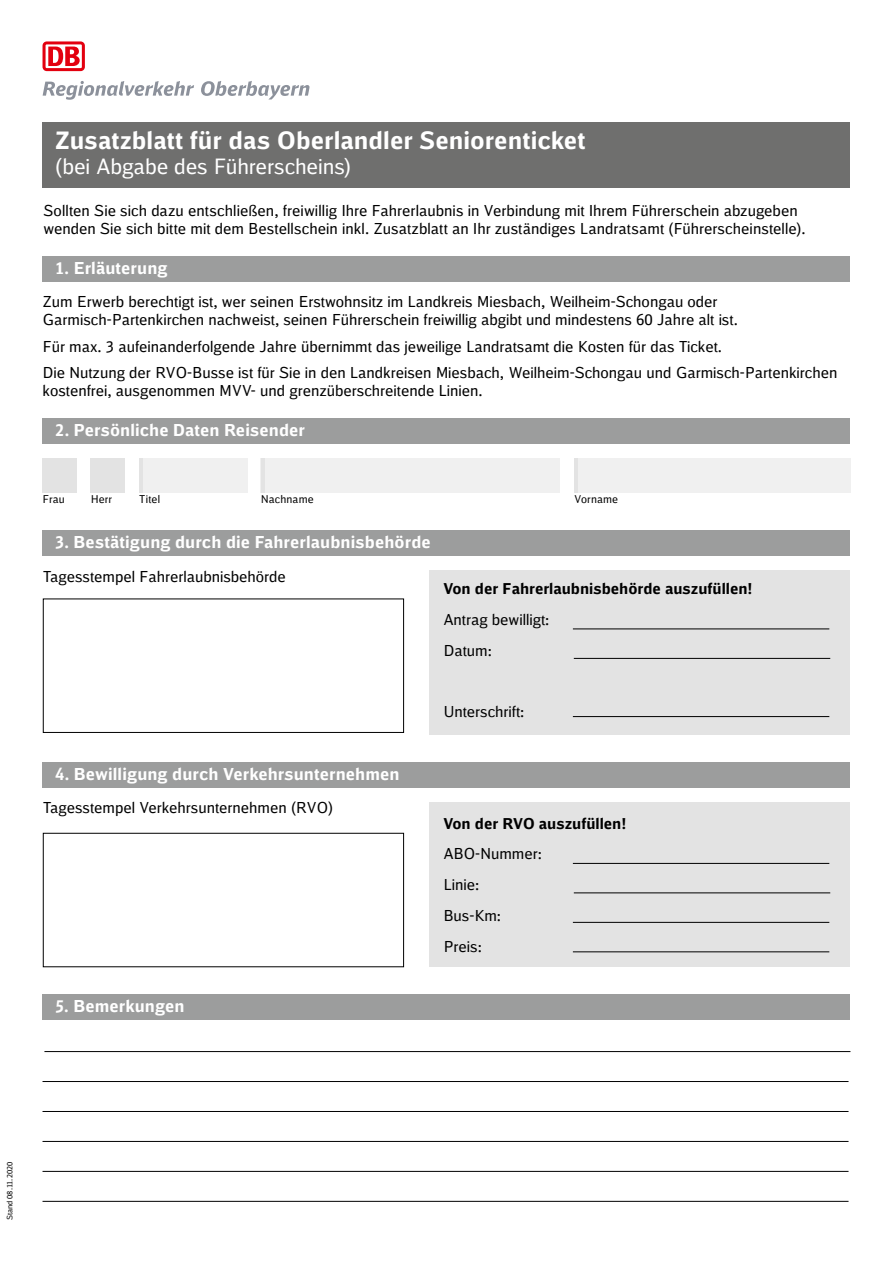
<style>
.page{position:relative;width:893px;height:1263px;background:#fff}
.page>*{position:absolute;margin:0;border:0;box-sizing:border-box;transform-origin:0 0}
.t1{font:700 24px "DB Office";letter-spacing:.005em;color:#fff}
.t2{font:21px "DB Office";letter-spacing:-.005em;color:#fff}
.t3{font:700 16.5px "DB Office";letter-spacing:.01em;color:#fff}
.t4{font:15px/30.8px "DB Office";color:#000}
.t5{font:700 15px "DB Office";color:#000}
.t6{font:10.8px "DB Office";letter-spacing:.015em;color:#000}
.t7{font:7.5px "DB Office";color:#000}
</style>
<div class="page">
<div style="left:43px;top:122px;width:807px;height:65px;background:#6f6f6e"></div>
<div style="left:429px;top:802px;width:420px;height:165px;background:#e3e3e3"></div>
<div style="left:43px;top:833px;width:361px;height:134px;border:1px solid #000"></div>
<hr style="left:573px;top:951px;width:256px;height:1px;background:#000">
<hr style="left:573px;top:922px;width:256px;height:1px;background:#000">
<hr style="left:574px;top:892px;width:256px;height:1px;background:#000">
<hr style="left:573px;top:863px;width:256px;height:1px;background:#000">
<div style="left:429px;top:570px;width:420px;height:165px;background:#e3e3e3"></div>
<div style="left:43px;top:598px;width:361px;height:135px;border:1px solid #000"></div>
<hr style="left:573px;top:716px;width:256px;height:1px;background:#000">
<hr style="left:574px;top:658px;width:256px;height:1px;background:#000">
<hr style="left:573px;top:628px;width:256px;height:1px;background:#000">
<div style="left:43px;top:256px;width:807px;height:26px;background:#9c9d9d"></div>
<div style="left:43px;top:418px;width:807px;height:26px;background:#9c9d9d"></div>
<div style="left:43px;top:530px;width:807px;height:26px;background:#9c9d9d"></div>
<div style="left:43px;top:762px;width:807px;height:26px;background:#9c9d9d"></div>
<hr style="left:43px;top:1081px;width:805px;height:1px;background:#000">
<hr style="left:43px;top:1111px;width:805px;height:1px;background:#000">
<hr style="left:43px;top:1141px;width:805px;height:1px;background:#000">
<hr style="left:43px;top:1171px;width:805px;height:1px;background:#000">
<hr style="left:43px;top:1201px;width:805px;height:1px;background:#000">
<hr style="left:44px;top:1051px;width:806px;height:1px;background:#000">
<div style="left:43px;top:994px;width:807px;height:26px;background:#9c9d9d"></div>
<div style="left:43px;top:458px;width:34px;height:34px;background:#e3e3e3"></div>
<div style="left:91px;top:458px;width:34px;height:34px;background:#e3e3e3"></div>
<div style="left:139px;top:458px;width:108px;height:34px;background:#f0f0f0"></div>
<div style="left:261px;top:458px;width:299px;height:34px;background:#f0f0f0"></div>
<div style="left:574px;top:458px;width:276px;height:34px;background:#f0f0f0"></div>
<hr style="left:139px;top:458px;width:4px;height:34px;background:#e3e3e3">
<hr style="left:261px;top:458px;width:3px;height:34px;background:#9c9d9d">
<hr style="left:574px;top:458px;width:4px;height:34px;background:#e3e3e3">
<svg style="left:43px;top:41px;width:42px;height:30px"></svg>
<svg style="left:46px;top:44px;width:36px;height:24px"></svg>
<svg style="left:48px;top:47px;width:32px;height:19px"></svg>
<svg style="left:43px;top:81px;width:266px;height:19px"></svg>
<h1 class="t1" style="left:55px;top:125px;width:532px">Zusatzblatt für das Oberlandler Seniorenticket</h1>
<h2 class="t2" style="left:55px;top:153px;width:297px">(bei Abgabe des Führerscheins)</h2>
<p class="t4" style="left:43px;top:201px;width:764px;line-height:18px">Sollten Sie sich dazu entschließen, freiwillig Ihre Fahrerlaubnis in Verbindung mit Ihrem Führerschein abzugeben wenden Sie sich bitte mit dem Bestellschein inkl. Zusatzblatt an Ihr zuständiges Landratsamt (Führerscheinstelle).</p>
<p class="t3" style="left:55px;top:258px;width:114px">1. Erläuterung</p>
<p class="t4" style="left:43px;top:292px;width:697px;line-height:18px">Zum Erwerb berechtigt ist, wer seinen Erstwohnsitz im Landkreis Miesbach, Weilheim-Schongau oder<br>Garmisch-Partenkirchen nachweist, seinen Führerschein freiwillig abgibt und mindestens 60 Jahre alt ist.</p>
<p class="t4" style="left:43px;top:333px;width:796px;line-height:26.5px">Für max. 3 aufeinanderfolgende Jahre übernimmt das jeweilige Landratsamt die Kosten für das Ticket.<br>Die Nutzung der RVO-Busse ist für Sie in den Landkreisen Miesbach, Weilheim-Schongau und Garmisch-Partenkirchen</p>
<p class="t4" style="left:43px;top:375px;width:442px">kostenfrei, ausgenommen MVV- und grenzüberschreitende Linien.</p>
<p class="t3" style="left:55px;top:420px;width:251px">2. Persönliche Daten Reisender</p>
<p class="t6" style="left:43px;top:492px;width:24px">Frau</p>
<p class="t6" style="left:91px;top:492px;width:23px">Herr</p>
<p class="t6" style="left:139px;top:492px;width:23px">Titel</p>
<p class="t6" style="left:261px;top:492px;width:55px">Nachname</p>
<p class="t6" style="left:574px;top:492px;width:46px">Vorname</p>
<p class="t3" style="left:55px;top:532px;width:377px">3. Bestätigung durch die Fahrerlaubnisbehörde</p>
<p class="t4" style="left:43px;top:561px;width:245px">Tagesstempel Fahrerlaubnisbehörde</p>
<p class="t5" style="left:444px;top:579px;width:310px">Von der Fahrerlaubnisbehörde auszufüllen!</p>
<p class="t4" style="left:444px;top:604px;width:107px">Antrag bewilligt:<br>Datum:</p>
<p class="t4" style="left:444px;top:696px;width:82px">Unterschrift:</p>
<p class="t3" style="left:55px;top:764px;width:346px">4. Bewilligung durch Verkehrsunternehmen</p>
<p class="t4" style="left:43px;top:792px;width:292px">Tagesstempel Verkehrsunternehmen (RVO)</p>
<p class="t3" style="left:55px;top:996px;width:131px">5. Bemerkungen</p>
<p class="t5" style="left:444px;top:814px;width:184px">Von der RVO auszufüllen!</p>
<p class="t4" style="left:444px;top:838px;width:100px">ABO-Nummer:<br>Linie:<br>Bus-Km:<br>Preis:</p>
<p class="t7" style="left:5px;top:1220px;width:60px;rotate:-90deg">Stand 08.11.2020</p>
</div>
